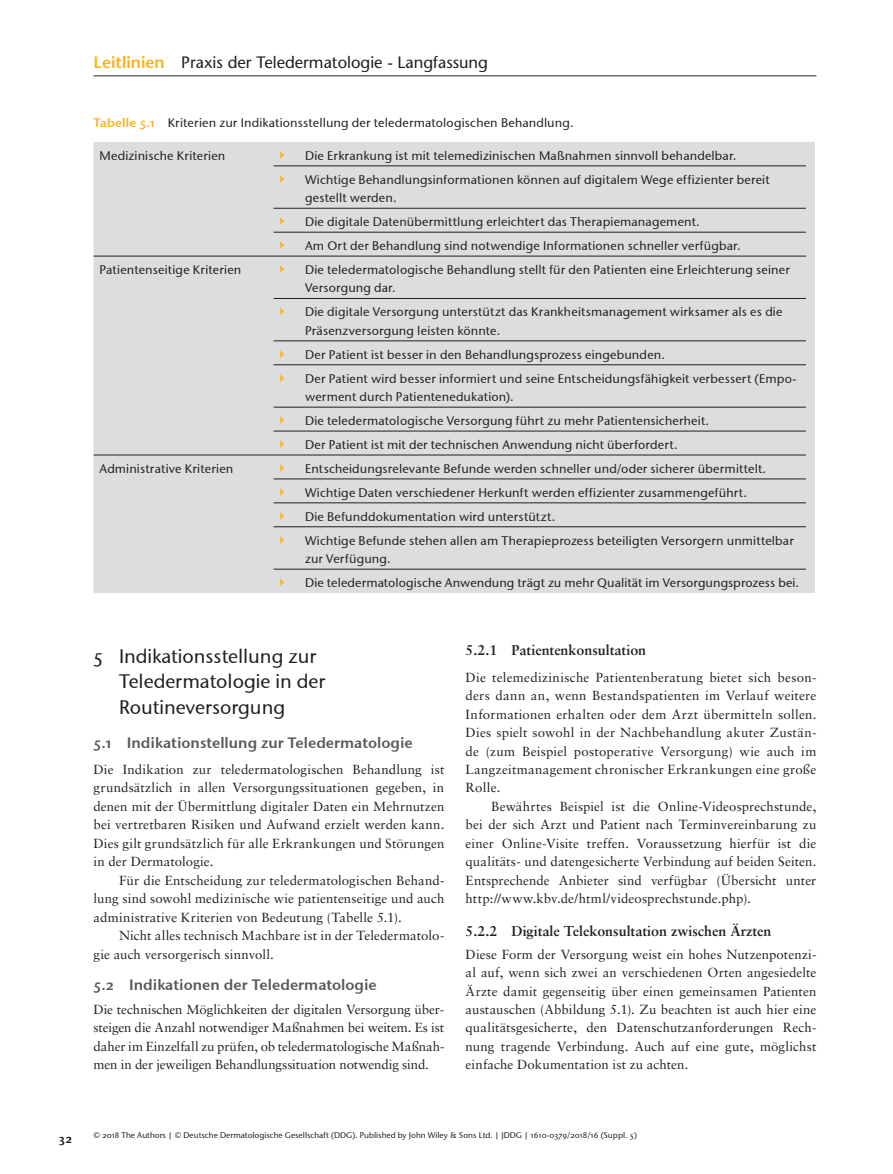
<style>
.page{position:relative;width:893px;height:1174px;background:#fff}
.page>*{position:absolute;margin:0;border:0;box-sizing:border-box;transform-origin:0 0}
.t1{font:19.5px/25.5px "Stone Sans OSITCTT Medium";color:#231f20}
.t2{font:16.5px "Stone Sans";color:#231f20}
.t3{font:15px "Stone Sans Sem OSITCTT Semi";color:#57585a}
.t4{font:700 14.25px "Sabon";color:#231f20}
.t5{font:13.2px/18.5px "Sabon";letter-spacing:.01em;color:#231f20;text-align:justify}
.t6{font:12.45px/23.9px "Stone Sans OSITCTT Medium";letter-spacing:.015em;color:#231f20}
.t7{font:12.45px "Stone Sans Sem OSITCTT Semi";color:#231f20}
.t8{font:8.25px "Stone Sans OSITCTT Medium";color:#231f20}
.s1{font-weight:600;color:#fbb31b}
.s2{font-family:"Stone Sans Sem OSITCTT Semi";color:#fbb31b}
</style>
<div class="page">
<hr style="left:94px;top:76px;width:722px;height:1px;background:#231f20">
<div style="left:94px;top:142px;width:721px;height:451px;background:#dcdddf"></div>
<hr style="left:274px;top:165px;width:532px;height:1px;background:#231f20">
<hr style="left:274px;top:208px;width:532px;height:1px;background:#231f20">
<hr style="left:274px;top:232px;width:532px;height:1px;background:#231f20">
<hr style="left:94px;top:256px;width:712px;height:1px;background:#231f20">
<hr style="left:274px;top:298px;width:532px;height:1px;background:#231f20">
<hr style="left:274px;top:340px;width:532px;height:1px;background:#231f20">
<hr style="left:274px;top:364px;width:532px;height:1px;background:#231f20">
<hr style="left:274px;top:407px;width:532px;height:1px;background:#231f20">
<hr style="left:274px;top:431px;width:532px;height:1px;background:#231f20">
<hr style="left:94px;top:454px;width:712px;height:1px;background:#231f20">
<hr style="left:274px;top:478px;width:532px;height:1px;background:#231f20">
<hr style="left:274px;top:502px;width:532px;height:1px;background:#231f20">
<hr style="left:274px;top:526px;width:532px;height:1px;background:#231f20">
<hr style="left:274px;top:569px;width:532px;height:1px;background:#231f20">
<svg style="left:280px;top:151px;width:4px;height:8px"></svg>
<svg style="left:280px;top:175px;width:4px;height:8px"></svg>
<svg style="left:280px;top:217px;width:4px;height:8px"></svg>
<svg style="left:280px;top:241px;width:4px;height:8px"></svg>
<svg style="left:280px;top:265px;width:4px;height:8px"></svg>
<svg style="left:280px;top:308px;width:4px;height:7px"></svg>
<svg style="left:280px;top:350px;width:4px;height:8px"></svg>
<svg style="left:280px;top:374px;width:4px;height:8px"></svg>
<svg style="left:280px;top:416px;width:4px;height:8px"></svg>
<svg style="left:280px;top:440px;width:4px;height:8px"></svg>
<svg style="left:280px;top:464px;width:4px;height:8px"></svg>
<svg style="left:280px;top:488px;width:4px;height:8px"></svg>
<svg style="left:280px;top:512px;width:4px;height:8px"></svg>
<svg style="left:280px;top:536px;width:4px;height:7px"></svg>
<svg style="left:280px;top:578px;width:4px;height:8px"></svg>
<p class="t2" style="left:94px;top:55px;width:396px"><span class="s1">Leitlinien</span> Praxis der Teledermatologie - Langfassung</p>
<p class="t6" style="left:94px;top:111px;width:482px"><span class="s2">Tabelle 5.1</span> Kriterien zur Indikationsstellung der teledermatologischen Behandlung.</p>
<p class="t6" style="left:100px;top:143px;width:127px">Medizinische Kriterien</p>
<p class="t6" style="left:305px;top:143px;width:466px">Die Erkrankung ist mit telemedizinischen Maßnahmen sinnvoll behandelbar.<br>Wichtige Behandlungsinformationen können auf digitalem Wege effizienter bereit</p>
<p class="t6" style="left:305px;top:186px;width:437px">gestellt werden.<br>Die digitale Datenübermittlung erleichtert das Therapiemanagement.<br>Am Ort der Behandlung sind notwendige Informationen schneller verfügbar.</p>
<p class="t6" style="left:100px;top:258px;width:143px">Patientenseitige Kriterien</p>
<p class="t6" style="left:305px;top:260px;width:486px;line-height:18.5px">Die teledermatologische Behandlung stellt für den Patienten eine Erleichterung seiner<br>Versorgung dar.</p>
<p class="t6" style="left:305px;top:303px;width:479px;line-height:18.5px">Die digitale Versorgung unterstützt das Krankheitsmanagement wirksamer als es die<br>Präsenzversorgung leisten könnte.</p>
<p class="t6" style="left:305px;top:342px;width:493px">Der Patient ist besser in den Behandlungsprozess eingebunden.<br>Der Patient wird besser informiert und seine Entscheidungsfähigkeit verbessert (Empo-</p>
<p class="t6" style="left:305px;top:385px;width:406px">werment durch Patientenedukation).<br>Die teledermatologische Versorgung führt zu mehr Patientensicherheit.<br>Der Patient ist mit der technischen Anwendung nicht überfordert.</p>
<p class="t6" style="left:100px;top:456px;width:135px">Administrative Kriterien</p>
<p class="t6" style="left:305px;top:456px;width:490px">Entscheidungsrelevante Befunde werden schneller und/oder sicherer übermittelt.<br>Wichtige Daten verschiedener Herkunft werden effizienter zusammengeführt.<br>Die Befunddokumentation wird unterstützt.<br>Wichtige Befunde stehen allen am Therapieprozess beteiligten Versorgern unmittelbar</p>
<p class="t6" style="left:305px;top:547px;width:496px">zur Verfügung.<br>Die teledermatologische Anwendung trägt zu mehr Qualität im Versorgungsprozess bei.</p>
<h1 class="t1" style="left:119px;top:643px;width:208px;text-indent:-26px">5 Indikationsstellung zur<br>Teledermatologie in der<br>Routineversorgung</h1>
<p class="t3" style="left:94px;top:733px;width:321px">5.1 Indikationstellung zur Teledermatologie</p>
<p class="t5" style="left:94px;top:761px;width:352px">Die Indikation zur teledermatologischen Behandlung ist grundsätzlich in allen Versorgungssituationen gegeben, in denen mit der Übermittlung digitaler Daten ein Mehrnutzen bei vertretbaren Risiken und Aufwand erzielt werden kann.<br>Dies gilt grundsätzlich für alle Erkrankungen und Störungen in der Dermatologie.</p>
<p class="t5" style="left:94px;top:872px;width:352px;text-indent:26px">Für die Entscheidung zur teledermatologischen Behand&shy;lung sind sowohl medizinische wie patientenseitige und auch administrative Kriterien von Bedeutung (Tabelle 5.1).</p>
<p class="t5" style="left:94px;top:927px;width:352px;text-indent:26px">Nicht alles technisch Machbare ist in der Teledermatolo&shy;gie auch versorgerisch sinnvoll.</p>
<p class="t3" style="left:94px;top:975px;width:285px">5.2 Indikationen der Teledermatologie</p>
<p class="t5" style="left:94px;top:1001px;width:352px">Die technischen Möglichkeiten der digitalen Versorgung über&shy;steigen die Anzahl notwendiger Maßnahmen bei weitem. Es ist daher im Einzelfall zu prüfen, ob teledermatologische Maßnah&shy;men in der jeweiligen Behandlungssituation notwendig sind.</p>
<p class="t4" style="left:466px;top:644px;width:182px">5.2.1 Patientenkonsultation</p>
<p class="t5" style="left:466px;top:669px;width:352px">Die telemedizinische Patientenberatung bietet sich beson&shy;ders dann an, wenn Bestandspatienten im Verlauf weitere Informationen erhalten oder dem Arzt übermitteln sollen.<br>Dies spielt sowohl in der Nachbehandlung akuter Zustän&shy;de (zum Beispiel postoperative Versorgung) wie auch im Langzeitmanagement chronischer Erkrankungen eine große Rolle.</p>
<p class="t5" style="left:466px;top:798px;width:352px;text-indent:26px">Bewährtes Beispiel ist die Online-Videosprechstunde, bei der sich Arzt und Patient nach Terminvereinbarung zu einer Online-Visite treffen. Voraussetzung hierfür ist die qualitäts- und datengesicherte Verbindung auf beiden Seiten.<br>Entsprechende Anbieter sind verfügbar (Übersicht unter http://www.kbv.de/html/videosprechstunde.php ).</p>
<p class="t4" style="left:466px;top:925px;width:307px">5.2.2 Digitale Telekonsultation zwischen Ärzten</p>
<p class="t5" style="left:466px;top:946px;width:352px">Diese Form der Versorgung weist ein hohes Nutzenpotenzi&shy;al auf, wenn sich zwei an verschiedenen Orten angesiedelte Ärzte damit gegenseitig über einen gemeinsamen Patienten austauschen (Abbildung 5.1 ). Zu beachten ist auch hier eine qualitätsgesicherte, den Datenschutzanforderungen Rech&shy;nung tragende Verbindung. Auch auf eine gute, möglichst einfache Dokumentation ist zu achten.</p>
<p class="t7" style="left:59px;top:1131px;width:15px">32</p>
<p class="t8" style="left:94px;top:1130px;width:545px">© 2018 The Authors | © Deutsche Dermatologische Gesellschaft (DDG). Published by John Wiley &amp; Sons Ltd. | JDDG | 1610-0379/2018/16 (Suppl. 5)</p>
</div>
